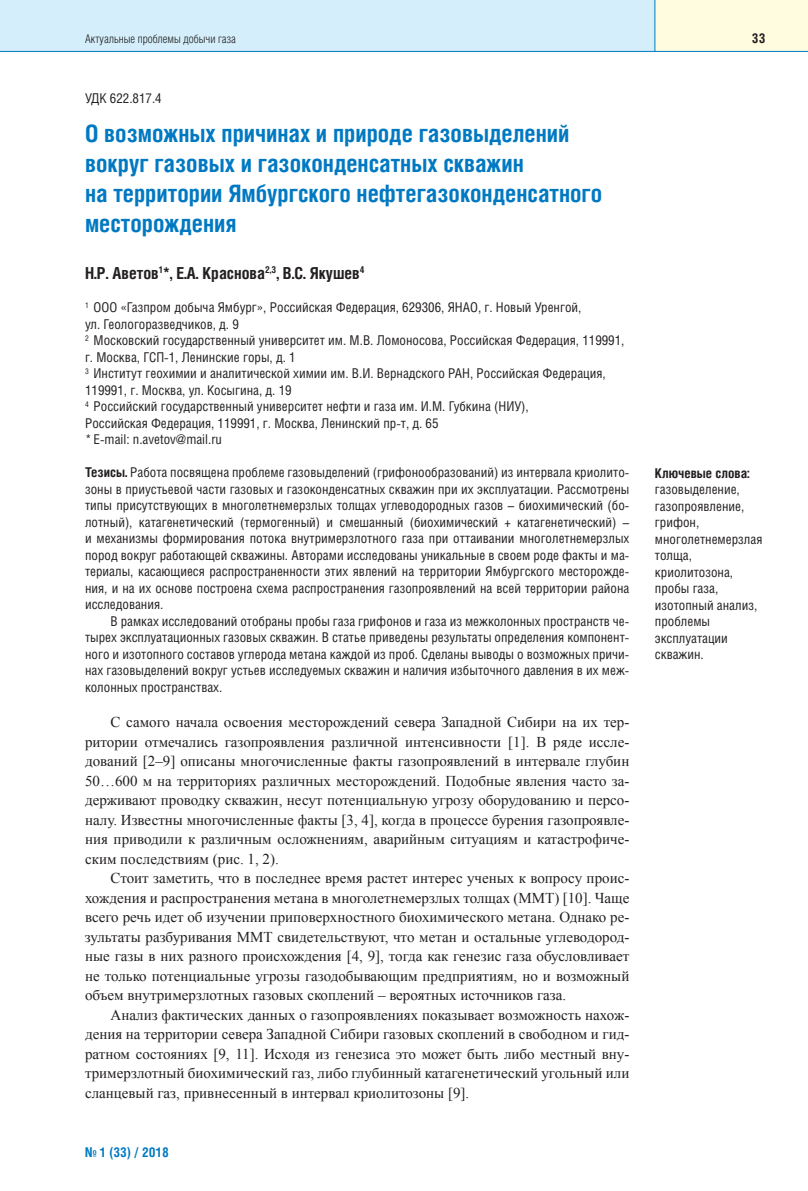
<style>
.page{position:relative;width:808px;height:1191px;background:#fff}
.page>*{position:absolute;margin:0;border:0;box-sizing:border-box;transform-origin:0 0}
.t1{font:700 24px/30px "Helios Cond";color:#0079c2}
.t2{font:700 16.5px "Helios Cond";color:#231f20}
.t3{font:15px/19.5px "Times New Roman";color:#231f20;text-align:justify}
.t4{font:13.5px/16.5px "Helios Cond";color:#231f20}
.t5{font:700 13.5px "Helios Cond";color:#231f20}
.t6{font:700 13.5px "Helios Cond";color:#0079c2}
.t7{font:300 12px "Helios Cond";color:#231f20}
.s1{font-weight:700}
</style>
<div class="page">
<div style="left:0;top:0;width:668px;height:51px;background:#d4effb"></div>
<div style="left:655px;top:0;width:153px;height:51px;background:#fffce0"></div>
<hr style="left:0;top:51px;width:808px;height:1px;background:#0079c2">
<hr style="left:654px;top:0;width:1px;height:51px;background:#0079c2">
<p class="t7" style="left:85px;top:34px;width:152px">Актуальные проблемы добычи газа</p>
<p class="t5" style="left:752px;top:33px;width:15px">33</p>
<p class="t4" style="left:85px;top:91px;width:78px">УДК 622.817.4</p>
<h1 class="t1" style="left:85px;top:121px;width:519px">О возможных причинах и природе газовыделений вокруг газовых и газоконденсатных скважин<br>на территории Ямбургского нефтегазоконденсатного месторождения</h1>
<p class="t2" style="left:85px;top:267px;width:281px">Н.Р. Аветов<sup>1</sup>*, Е.А. Краснова<sup>2,3</sup>, В.С. Якушев<sup>4</sup></p>
<p class="t4" style="left:85px;top:300px;width:541px"><sup>1</sup> ООО «Газпром добыча Ямбург», Российская Федерация, 629306, ЯНАО, г. Новый Уренгой,<br>ул. Геологоразведчиков, д. 9<br><sup>2</sup> Московский государственный университет им. М.В. Ломоносова, Российская Федерация, 119991, г. Москва, ГСП-1, Ленинские горы, д. 1<br><sup>3</sup> Институт геохимии и аналитической химии им. В.И. Вернадского РАН, Российская Федерация, 119991, г. Москва, ул. Косыгина, д. 19<br><sup>4</sup> Российский государственный университет нефти и газа им. И.М. Губкина (НИУ),<br>Российская Федерация, 119991, г. Москва, Ленинский пр-т, д. 65<br>* E-mail: n.avetov@mail.ru</p>
<p class="t4" style="left:85px;top:465px;width:546px;text-align:justify"><span class="s1">Тезисы.</span> Работа посвящена проблеме газовыделений (грифонообразований) из интервала криолито&shy;зоны в приустьевой части газовых и газоконденсатных скважин при их эксплуатации. Рассмотрены типы присутствующих в многолетнемерзлых толщах углеводородных газов – биохимический (бо&shy;лотный), катагенетический (термогенный) и смешанный (биохимический + катагенетический) – и механизмы формирования потока внутримерзлотного газа при оттаивании многолетнемерзлых пород вокруг работающей скважины. Авторами исследованы уникальные в своем роде факты и ма&shy;териалы, касающиеся распространенности этих явлений на территории Ямбургского месторожде&shy;ния, и на их основе построена схема распространения газопроявлений на всей территории района исследования.</p>
<p class="t4" style="left:85px;top:614px;width:546px;text-align:justify;text-indent:26px">В рамках исследований отобраны пробы газа грифонов и газа из межколонных пространств че&shy;тырех эксплуатационных газовых скважин. В статье приведены результаты определения компонент&shy;ного и изотопного составов углерода метана каждой из проб. Сделаны выводы о возможных причи&shy;нах газовыделений вокруг устьев исследуемых скважин и наличия избыточного давления в их меж&shy;колонных пространствах.</p>
<p class="t3" style="left:85px;top:712px;width:546px;text-indent:26px">С самого начала освоения месторождений севера Западной Сибири на их тер&shy;ритории отмечались газопроявления различной интенсивности [1]. В ряде иссле&shy;дований [2–9] описаны многочисленные факты газопроявлений в интервале глубин 50…600 м на территориях различных месторождений. Подобные явления часто за&shy;держивают проводку скважин, несут потенциальную угрозу оборудованию и персо&shy;налу. Известны многочисленные факты [3, 4], когда в процессе бурения газопроявле&shy;ния приводили к различным осложнениям, аварийным ситуациям и катастрофиче&shy;ским последствиям (рис. 1, 2).</p>
<p class="t3" style="left:85px;top:868px;width:546px;text-indent:26px">Стоит заметить, что в последнее время растет интерес ученых к вопросу проис&shy;хождения и распространения метана в многолетнемерзлых толщах (ММТ) [10]. Чаще всего речь идет об изучении приповерхностного биохимического метана. Однако ре&shy;зультаты разбуривания ММТ свидетельствуют, что метан и остальные углеводород&shy;ные газы в них разного происхождения [4, 9], тогда как генезис газа обусловливает не только потенциальные угрозы газодобывающим предприятиям, но и возможный объем внутримерзлотных газовых скоплений – вероятных источников газа.</p>
<p class="t3" style="left:85px;top:1005px;width:546px;text-indent:26px">Анализ фактических данных о газопроявлениях показывает возможность нахож&shy;дения на территории севера Западной Сибири газовых скоплений в свободном и гид&shy;ратном состояниях [9, 11]. Исходя из генезиса это может быть либо местный вну&shy;тримерзлотный биохимический газ, либо глубинный катагенетический угольный или сланцевый газ, привнесенный в интервал криолитозоны [9].</p>
<p class="t6" style="left:85px;top:1147px;width:86px">№ 1 (33) / 2018</p>
<p class="t5" style="left:655px;top:468px;width:96px">Ключевые слова:</p>
<p class="t4" style="left:655px;top:482px;width:109px">газовыделение, газопроявление, грифон, многолетнемерзлая толща, криолитозона, пробы газа, изотопный анализ, проблемы эксплуатации скважин.</p>
</div>
